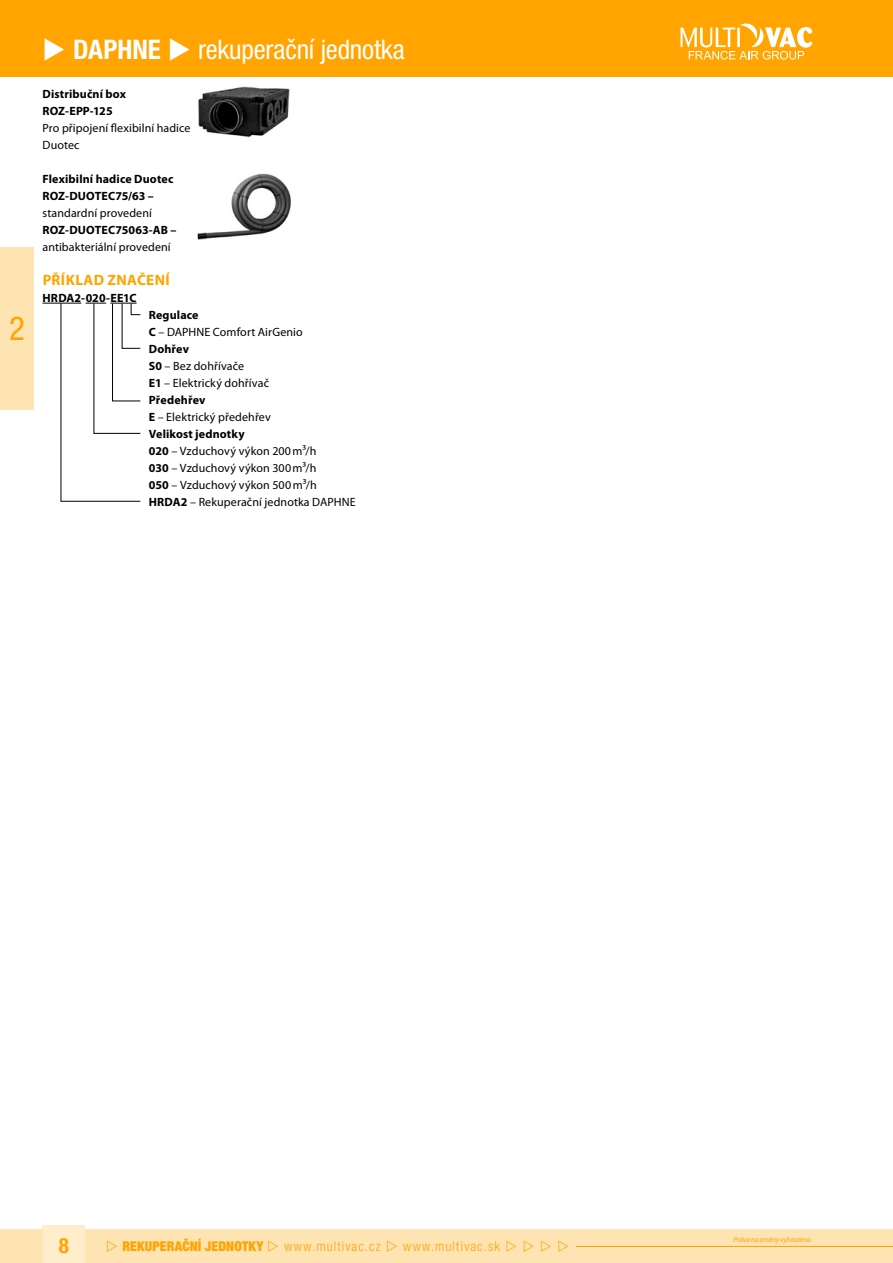
<style>
.page{position:relative;width:893px;height:1263px;background:#fff}
.page>*{position:absolute;margin:0;border:0;box-sizing:border-box;transform-origin:0 0}
.t1{font:condensed 33px "Helvetica Neue LT Pro";color:#ffa400}
.t2{font:condensed 27px "Helvetica Neue LT Pro";letter-spacing:-.01em;color:#fff}
.t3{font:700 condensed 21px "Helvetica Neue LT Pro";color:#ffa400}
.t4{font:700 15px "Myriad Pro";letter-spacing:.03em;color:#ffa400}
.t5{font:300 condensed 13.5px "Helvetica Neue LT Pro";letter-spacing:.085em;color:#ffa400}
.t6{font:900 condensed 13.5px "Helvetica Neue LT Pro";letter-spacing:.01em;color:#ffa400}
.t7{font:12px/17px "Myriad Pro";letter-spacing:.01em;color:#000}
.t8{font:700 12px/17px "Myriad Pro";letter-spacing:.01em;color:#000}
.t9{font:italic 7.5px "Myriad Pro";letter-spacing:-.015em;color:#ffa400}
.s1{font-weight:700}
</style>
<div class="page">
<div style="left:0;top:0;width:893px;height:77px;background:#ffa400"></div>
<div style="left:0;top:247px;width:34px;height:162px;background:#ffe4b3"></div>
<div style="left:43px;top:1225px;width:42px;height:38px;background:#ffedcc"></div>
<div style="left:0;top:1229px;width:43px;height:34px;background:#ffe4b3"></div>
<div style="left:85px;top:1229px;width:808px;height:34px;background:#ffe4b3"></div>
<hr style="left:576px;top:1246px;width:317px;height:1px;background:#ffa400">
<svg style="left:680px;top:23px;width:132px;height:37px"></svg>
<img style="left:197px;top:173px;width:94px;height:67px">
<img style="left:198px;top:86px;width:92px;height:52px">
<hr style="left:43px;top:303px;width:38px;height:1px;background:#000">
<svg style="left:60px;top:303px;width:81px;height:199px"></svg>
<h1 class="t1" style="left:9px;top:309px;width:17px">2</h1>
<h2 class="t2" style="left:43px;top:34px;width:364px">◆ <span class="s1">DAPHNE</span> ◆ rekuperační jednotka</h2>
<p class="t8" style="left:43px;top:85px;width:85px">Distribuční box<br>ROZ-EPP-125</p>
<p class="t7" style="left:43px;top:119px;width:150px">Pro připojení flexibilní hadice<br>Duotec</p>
<p class="t8" style="left:43px;top:170px;width:133px">Flexibilní hadice Duotec<br>ROZ-DUOTEC75/63 –</p>
<p class="t7" style="left:43px;top:204px;width:111px">standardní provedení</p>
<p class="t8" style="left:43px;top:221px;width:136px">ROZ-DUOTEC75063-AB –</p>
<p class="t7" style="left:43px;top:238px;width:130px">antibakteriální provedení</p>
<p class="t4" style="left:43px;top:270px;width:129px">PŘÍKLAD ZNAČENÍ</p>
<p class="t8" style="left:43px;top:289px;width:96px">HRDA2-020-EE1C</p>
<p class="t7" style="left:149px;top:306px;width:208px"><span class="s1">Regulace<br>C</span> – DAPHNE Comfort AirGenio<br><span class="s1">Dohřev<br>S0</span> – Bez dohřívače<br><span class="s1">E1</span> – Elektrický dohřívač<br><span class="s1">Předehřev<br>E</span> – Elektrický předehřev<br><span class="s1">Velikost jednotky<br>020</span> – Vzduchový výkon 200m³/h<br><span class="s1">030</span> – Vzduchový výkon 300m³/h<br><span class="s1">050</span> – Vzduchový výkon 500m³/h<br><span class="s1">HRDA2</span> – Rekuperační jednotka DAPHNE</p>
<h3 class="t3" style="left:59px;top:1233px;width:12px">8</h3>
<p class="t6" style="left:122px;top:1238px;width:143px">REKUPERAČNÍ JEDNOTKY</p>
<p class="t5" style="left:284px;top:1239px;width:98px">www.multivac.cz</p>
<p class="t5" style="left:403px;top:1239px;width:98px">www.multivac.sk</p>
<p class="t9" style="left:733px;top:1235px;width:80px">Práva na změny vyhrazena.</p>
</div>
